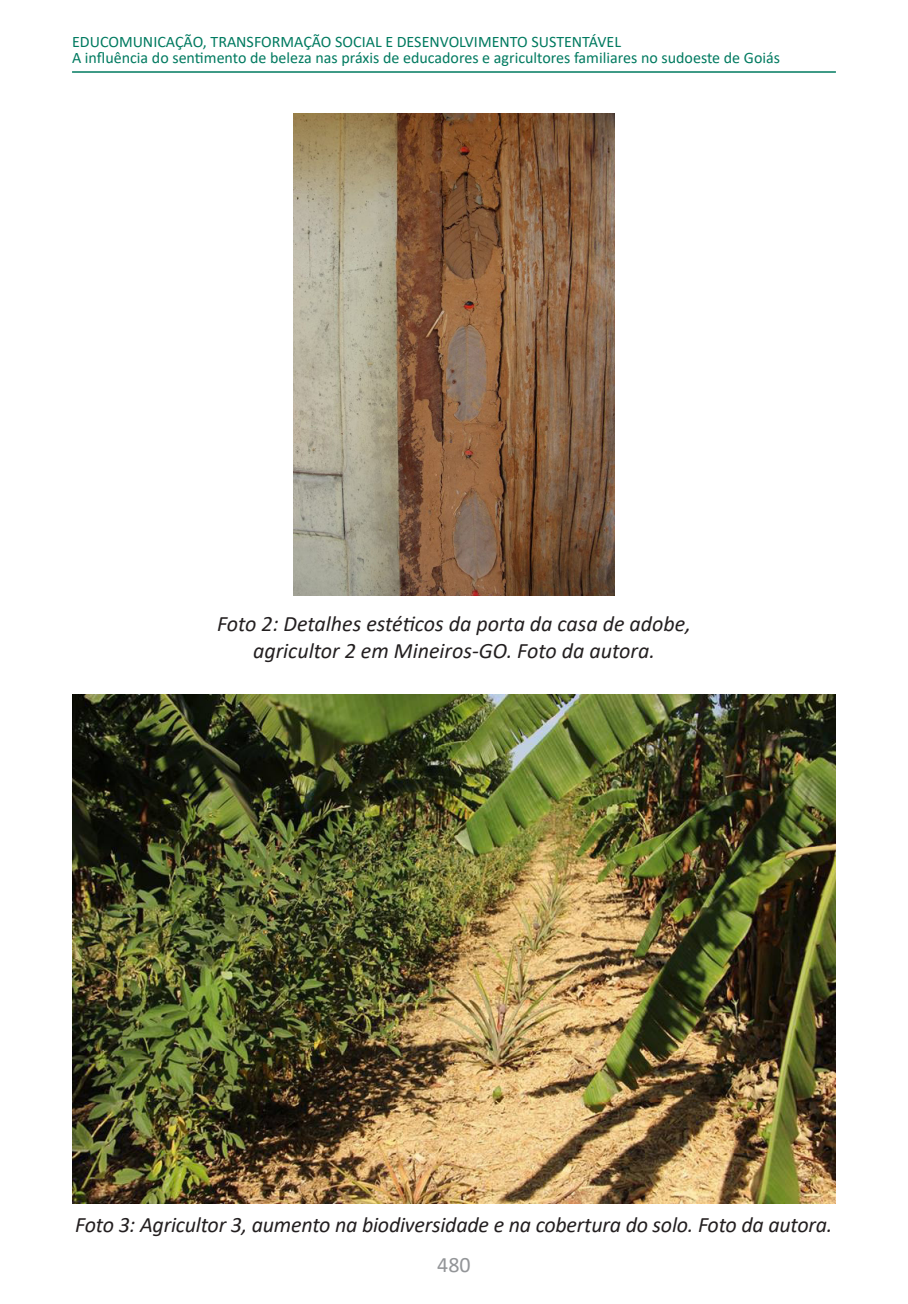
<style>
.page{position:relative;width:908px;height:1304px;background:#fff}
.page>*{position:absolute;margin:0;border:0;box-sizing:border-box;transform-origin:0 0}
.legenda_de_figura{font:italic 22px/27px "Calibri";letter-spacing:-.01em;color:#231f20;text-align:center}
.t1{font:22px "Calibri";color:#939598}
.t2{font:16px/16px "Calibri";color:#007a60}
</style>
<div class="page">
<hr style="left:72px;top:71px;width:763px;height:2px;background:#007a60">
<img style="left:293px;top:113px;width:321px;height:482px">
<img style="left:72px;top:695px;width:763px;height:509px">
<p class="t2" style="left:72px;top:33px;width:709px">EDUCOMUNICAÇÃO, TRANSFORMAÇÃO SOCIAL E DESENVOLVIMENTO SUSTENTÁVEL<br>A influência do sentimento de beleza nas práxis de educadores e agricultores familiares no sudoeste de Goiás</p>
<p class="legenda_de_figura" style="left:217px;top:609px;width:475px">Foto 2: Detalhes estéticos da porta da casa de adobe, agricultor 2 em Mineiros-GO. Foto da autora.</p>
<p class="legenda_de_figura" style="left:75px;top:1210px;width:758px">Foto 3: Agricultor 3, aumento na biodiversidade e na cobertura do solo. Foto da autora.</p>
<p class="t1" style="left:437px;top:1249px;width:35px">480</p>
</div>
